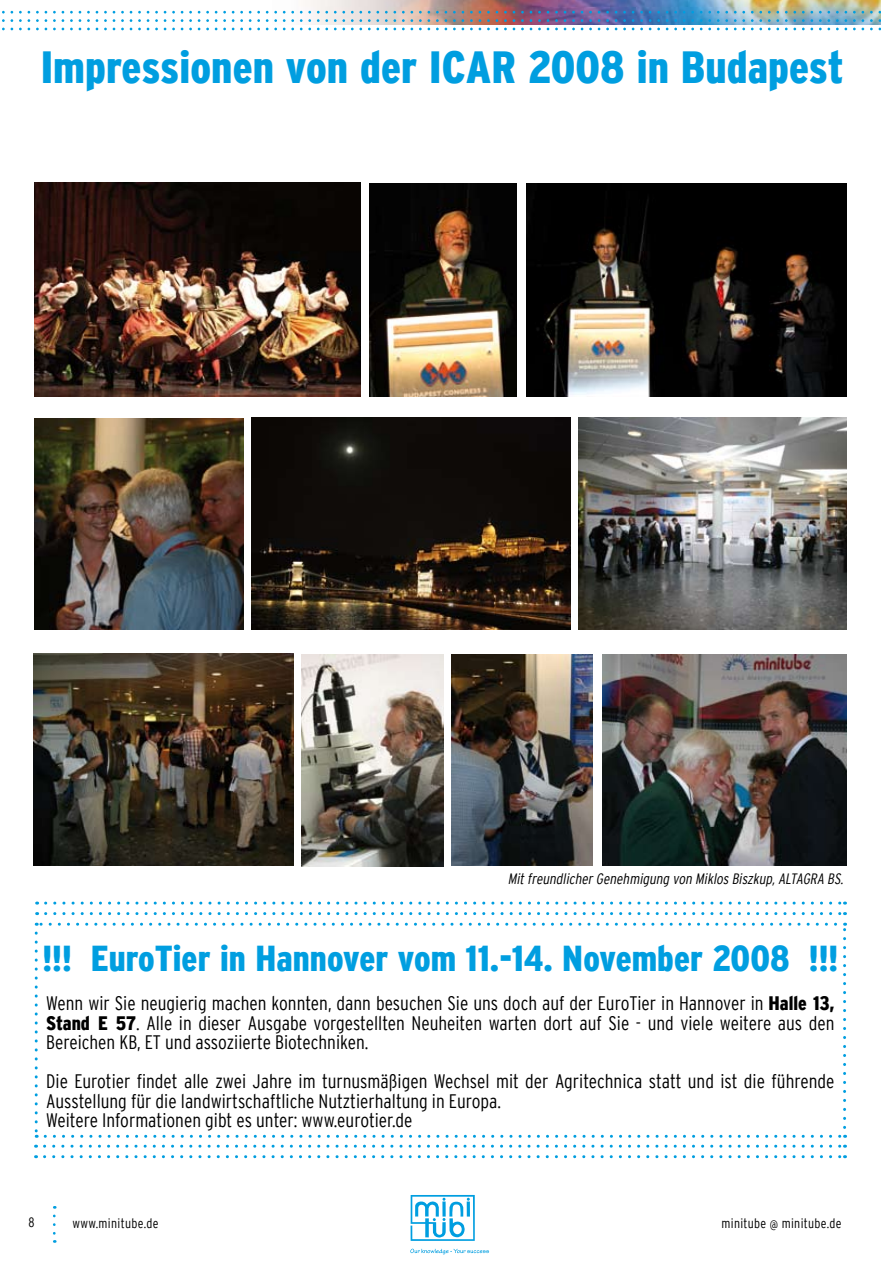
<style>
.page{position:relative;width:881px;height:1263px;background:#fff}
.page>*{position:absolute;margin:0;border:0;box-sizing:border-box;transform-origin:0 0}
.t1{font:900 condensed 45px "Interstate";color:#009ee0}
.t2{font:900 condensed 36px "Interstate";color:#009ee0}
.t3{font:300 condensed 19.5px/19.5px "Interstate";color:#000;text-align:justify}
.t4{font:italic 300 condensed 15px "Interstate";color:#000}
.t5{font:300 condensed 13.5px "Interstate";letter-spacing:.025em;color:#000}
.s1{font-weight:900}
</style>
<div class="page">
<svg style="left:53px;top:1216px;width:3px;height:27px"></svg>
<img style="left:3px;top:0;width:877px;height:24px">
<svg style="left:2px;top:11px;width:3px;height:11px"></svg>
<svg style="left:11px;top:11px;width:2px;height:11px"></svg>
<svg style="left:19px;top:11px;width:3px;height:11px"></svg>
<svg style="left:28px;top:11px;width:2px;height:11px"></svg>
<svg style="left:36px;top:11px;width:3px;height:11px"></svg>
<svg style="left:45px;top:11px;width:2px;height:11px"></svg>
<svg style="left:53px;top:11px;width:3px;height:11px"></svg>
<svg style="left:62px;top:11px;width:2px;height:11px"></svg>
<svg style="left:70px;top:11px;width:3px;height:11px"></svg>
<svg style="left:79px;top:11px;width:2px;height:11px"></svg>
<svg style="left:87px;top:11px;width:3px;height:11px"></svg>
<svg style="left:96px;top:11px;width:2px;height:11px"></svg>
<svg style="left:104px;top:11px;width:3px;height:11px"></svg>
<svg style="left:113px;top:11px;width:2px;height:11px"></svg>
<svg style="left:121px;top:11px;width:3px;height:11px"></svg>
<svg style="left:130px;top:11px;width:2px;height:11px"></svg>
<svg style="left:138px;top:11px;width:3px;height:11px"></svg>
<svg style="left:147px;top:11px;width:2px;height:11px"></svg>
<svg style="left:155px;top:11px;width:3px;height:11px"></svg>
<svg style="left:164px;top:11px;width:2px;height:11px"></svg>
<svg style="left:172px;top:11px;width:3px;height:11px"></svg>
<svg style="left:181px;top:11px;width:2px;height:11px"></svg>
<svg style="left:189px;top:11px;width:3px;height:11px"></svg>
<svg style="left:198px;top:11px;width:2px;height:11px"></svg>
<svg style="left:206px;top:11px;width:3px;height:11px"></svg>
<svg style="left:215px;top:11px;width:2px;height:11px"></svg>
<svg style="left:223px;top:11px;width:3px;height:11px"></svg>
<svg style="left:232px;top:11px;width:2px;height:11px"></svg>
<svg style="left:240px;top:11px;width:3px;height:11px"></svg>
<svg style="left:249px;top:11px;width:2px;height:11px"></svg>
<svg style="left:257px;top:11px;width:3px;height:11px"></svg>
<svg style="left:266px;top:11px;width:2px;height:11px"></svg>
<svg style="left:274px;top:11px;width:3px;height:11px"></svg>
<svg style="left:283px;top:11px;width:2px;height:11px"></svg>
<svg style="left:291px;top:11px;width:3px;height:11px"></svg>
<svg style="left:300px;top:11px;width:2px;height:11px"></svg>
<svg style="left:308px;top:11px;width:3px;height:11px"></svg>
<svg style="left:317px;top:11px;width:2px;height:11px"></svg>
<svg style="left:325px;top:11px;width:3px;height:11px"></svg>
<svg style="left:334px;top:11px;width:2px;height:11px"></svg>
<svg style="left:342px;top:11px;width:3px;height:11px"></svg>
<svg style="left:351px;top:11px;width:2px;height:11px"></svg>
<svg style="left:359px;top:11px;width:3px;height:11px"></svg>
<svg style="left:368px;top:11px;width:2px;height:11px"></svg>
<svg style="left:376px;top:11px;width:3px;height:11px"></svg>
<svg style="left:385px;top:11px;width:2px;height:11px"></svg>
<svg style="left:393px;top:11px;width:3px;height:11px"></svg>
<svg style="left:402px;top:11px;width:2px;height:11px"></svg>
<svg style="left:410px;top:11px;width:3px;height:11px"></svg>
<svg style="left:419px;top:11px;width:2px;height:11px"></svg>
<svg style="left:427px;top:11px;width:3px;height:11px"></svg>
<svg style="left:436px;top:11px;width:2px;height:11px"></svg>
<svg style="left:444px;top:11px;width:3px;height:11px"></svg>
<svg style="left:453px;top:11px;width:2px;height:11px"></svg>
<svg style="left:461px;top:11px;width:3px;height:11px"></svg>
<svg style="left:470px;top:11px;width:2px;height:11px"></svg>
<svg style="left:478px;top:11px;width:3px;height:11px"></svg>
<svg style="left:487px;top:11px;width:2px;height:11px"></svg>
<svg style="left:495px;top:11px;width:3px;height:11px"></svg>
<svg style="left:504px;top:11px;width:2px;height:11px"></svg>
<svg style="left:512px;top:11px;width:3px;height:11px"></svg>
<svg style="left:521px;top:11px;width:2px;height:11px"></svg>
<svg style="left:529px;top:11px;width:3px;height:11px"></svg>
<svg style="left:538px;top:11px;width:2px;height:11px"></svg>
<svg style="left:546px;top:11px;width:3px;height:11px"></svg>
<svg style="left:555px;top:11px;width:2px;height:11px"></svg>
<svg style="left:563px;top:11px;width:3px;height:11px"></svg>
<svg style="left:572px;top:11px;width:2px;height:11px"></svg>
<svg style="left:580px;top:11px;width:3px;height:11px"></svg>
<svg style="left:589px;top:11px;width:2px;height:11px"></svg>
<svg style="left:597px;top:11px;width:3px;height:11px"></svg>
<svg style="left:606px;top:11px;width:2px;height:11px"></svg>
<svg style="left:614px;top:11px;width:3px;height:11px"></svg>
<svg style="left:623px;top:11px;width:2px;height:11px"></svg>
<svg style="left:631px;top:11px;width:3px;height:11px"></svg>
<svg style="left:640px;top:11px;width:2px;height:11px"></svg>
<svg style="left:648px;top:11px;width:3px;height:11px"></svg>
<svg style="left:657px;top:11px;width:2px;height:11px"></svg>
<svg style="left:665px;top:11px;width:3px;height:11px"></svg>
<svg style="left:674px;top:11px;width:2px;height:11px"></svg>
<svg style="left:682px;top:11px;width:3px;height:11px"></svg>
<svg style="left:691px;top:11px;width:2px;height:11px"></svg>
<svg style="left:699px;top:11px;width:3px;height:11px"></svg>
<svg style="left:708px;top:11px;width:2px;height:11px"></svg>
<svg style="left:716px;top:11px;width:3px;height:11px"></svg>
<svg style="left:725px;top:11px;width:2px;height:11px"></svg>
<svg style="left:733px;top:11px;width:3px;height:11px"></svg>
<svg style="left:742px;top:11px;width:2px;height:11px"></svg>
<svg style="left:750px;top:11px;width:3px;height:11px"></svg>
<svg style="left:759px;top:11px;width:2px;height:11px"></svg>
<svg style="left:767px;top:11px;width:3px;height:11px"></svg>
<svg style="left:776px;top:11px;width:2px;height:11px"></svg>
<svg style="left:784px;top:11px;width:3px;height:11px"></svg>
<svg style="left:793px;top:11px;width:2px;height:11px"></svg>
<svg style="left:801px;top:11px;width:3px;height:11px"></svg>
<svg style="left:810px;top:11px;width:2px;height:11px"></svg>
<svg style="left:818px;top:11px;width:3px;height:11px"></svg>
<svg style="left:827px;top:11px;width:2px;height:11px"></svg>
<svg style="left:835px;top:11px;width:3px;height:11px"></svg>
<svg style="left:844px;top:11px;width:2px;height:11px"></svg>
<svg style="left:852px;top:11px;width:3px;height:11px"></svg>
<svg style="left:861px;top:11px;width:2px;height:11px"></svg>
<svg style="left:869px;top:11px;width:3px;height:11px"></svg>
<svg style="left:878px;top:11px;width:2px;height:11px"></svg>
<svg style="left:410px;top:1249px;width:79px;height:5px"></svg>
<svg style="left:410px;top:1195px;width:64px;height:46px"></svg>
<img style="left:526px;top:184px;width:320px;height:212px">
<img style="left:34px;top:418px;width:209px;height:211px">
<img style="left:34px;top:654px;width:259px;height:211px">
<img style="left:369px;top:183px;width:147px;height:214px">
<img style="left:252px;top:418px;width:318px;height:212px">
<img style="left:34px;top:183px;width:326px;height:213px">
<img style="left:452px;top:654px;width:140px;height:212px">
<img style="left:602px;top:654px;width:244px;height:212px">
<img style="left:302px;top:654px;width:141px;height:212px">
<svg style="left:45px;top:1135px;width:794px;height:3px"></svg>
<svg style="left:35px;top:933px;width:3px;height:205px"></svg>
<svg style="left:843px;top:923px;width:2px;height:204px"></svg>
<svg style="left:36px;top:923px;width:799px;height:3px"></svg>
<svg style="left:46px;top:901px;width:793px;height:3px"></svg>
<svg style="left:46px;top:912px;width:793px;height:3px"></svg>
<svg style="left:44px;top:1145px;width:795px;height:3px"></svg>
<svg style="left:44px;top:1155px;width:795px;height:3px"></svg>
<img style="left:578px;top:418px;width:268px;height:211px">
<h1 class="t1" style="left:41px;top:42px;width:804px">Impressionen von der ICAR 2008 in Budapest</h1>
<p class="t4" style="left:507px;top:871px;width:340px">MitfreundlicherGenehmigung von Miklos Biszkup,ALTAGRA BS.</p>
<h2 class="t2" style="left:42px;top:939px;width:797px">!!! EuroTier in Hannover vom 11.-14. November 2008 !!!</h2>
<p class="t3" style="left:46px;top:993px;width:789px">Wenn wir Sie neugierig machen konnten, dann besuchen Sie uns doch auf der EuroTier in Hannover in <span class="s1">Halle 13, Stand E 57</span>. Alle in dieser Ausgabe vorgestellten Neuheiten warten dort auf Sie - und viele weitere aus den Bereichen KB, ET und assoziierte Biotechniken.</p>
<p class="t3" style="left:46px;top:1071px;width:789px;text-align:left">Die Eurotier findet alle zwei Jahre im turnusmäßigen Wechsel mit der Agritechnica statt und ist die führende<br>Ausstellung für die landwirtschaftliche Nutztierhaltung in Europa.<br>Weitere Informationen gibt es unter: www.eurotier.de</p>
<p class="t5" style="left:28px;top:1215px;width:8px">8</p>
<p class="t5" style="left:72px;top:1216px;width:88px">www.minitube.de</p>
<p class="t5" style="left:721px;top:1216px;width:122px">minitube @ minitube.de</p>
</div>
